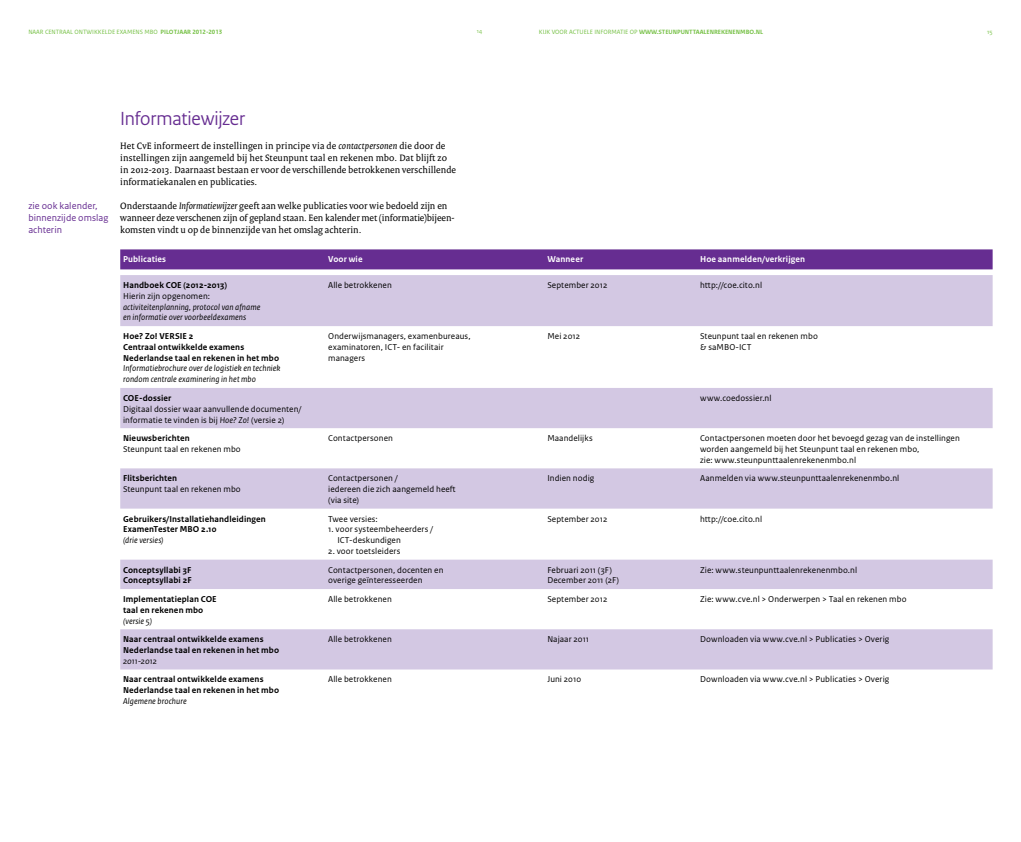
<style>
.page{position:relative;width:1021px;height:842px;background:#fff}
.page>*{position:absolute;margin:0;border:0;box-sizing:border-box;transform-origin:0 0}
.t1{font:20px "Rijksoverheid Sans Heading";letter-spacing:-.01em;color:#662d91}
.t2{font:10px/12px "Rijksoverheid Serif";letter-spacing:.005em;color:#000}
.t3{font:10px/12px "Rijksoverheid Sans Text";letter-spacing:.005em;color:#662d91}
.t4{font:9px/10.8px "Rijksoverheid Sans Text";letter-spacing:.01em;color:#000}
.t5{font:700 9px/10.8px "Rijksoverheid Sans Text";letter-spacing:.015em;color:#000}
.t6{font:italic 9px/10.8px "Rijksoverheid Sans Text";letter-spacing:.01em;color:#000}
.t7{font:700 9px "Rijksoverheid Sans Text";letter-spacing:.015em;color:#fff}
.t8{font:700 6.5px "Rijksoverheid Sans Text";color:#75c044}
.t9{font:6.5px "Rijksoverheid Sans Text";color:#75c044}
.t10{font:6px "Rijksoverheid Sans Text";color:#75c044}
.s1{font-weight:700}
.s2{font-weight:400}
.s3{font-style:italic}
</style>
<div class="page">
<div style="left:120px;top:249px;width:872px;height:20px;background:#662d91"></div>
<svg style="left:120px;top:275px;width:872px;height:394px;fill:#d4cae4"></svg>
<p class="t9" style="left:28px;top:28px;width:195px">NAAR CENTRAAL ONTWIKKELDE EXAMENS MBO <span class="s1">PILOTJAAR 2012-2013</span></p>
<p class="t10" style="left:477px;top:28px;width:7px">14</p>
<p class="t8" style="left:539px;top:28px;width:226px"><span class="s2">KIJK VOOR ACTUELE INFORMATIE OP</span> WWW.STEUNPUNTTAALENREKENENMBO.NL</p>
<p class="t9" style="left:987px;top:28px;width:7px">15</p>
<p class="t3" style="left:28px;top:200px;width:82px">zie ook kalender, binnenzijde omslag achterin</p>
<h1 class="t1" style="left:120px;top:107px;width:126px">Informatiewijzer</h1>
<p class="t2" style="left:120px;top:140px;width:337px">Het CvE informeert de instellingen in principe via de <span class="s3">contactpersonen</span> die door de instellingen zijn aangemeld bij het Steunpunt taal en rekenen mbo. Dat blijft zo in 2012-2013. Daarnaast bestaan er voor de verschillende betrokkenen verschillende informatiekanalen en publicaties.</p>
<p class="t2" style="left:120px;top:200px;width:335px">Onderstaande <span class="s3">Informatiewijzer</span> geeft aan welke publicaties voor wie bedoeld zijn en wanneer deze verschenen zijn of gepland staan. Een kalender met (informatie)bijeen&shy;komsten vindt u op de binnenzijde van het omslag achterin.</p>
<p class="t7" style="left:123px;top:254px;width:44px">Publicaties</p>
<p class="t7" style="left:328px;top:254px;width:36px">Voor wie</p>
<p class="t7" style="left:547px;top:254px;width:37px">Wanneer</p>
<p class="t7" style="left:700px;top:254px;width:106px">Hoe aanmelden/verkrijgen</p>
<p class="t5" style="left:123px;top:280px;width:105px">Handboek COE (2012-2013)</p>
<p class="t4" style="left:123px;top:291px;width:88px">Hierin zijn opgenomen:</p>
<p class="t6" style="left:123px;top:301px;width:139px">activiteitenplanning, protocol van afname en informatie over voorbeeldexamens</p>
<p class="t4" style="left:328px;top:280px;width:65px">Alle betrokkenen</p>
<p class="t4" style="left:547px;top:280px;width:61px">September 2012</p>
<p class="t4" style="left:700px;top:280px;width:64px">http://coe.cito.nl</p>
<p class="t5" style="left:123px;top:331px;width:157px">Hoe? Zo! VERSIE 2<br>Centraal ontwikkelde examens<br>Nederlandse taal en rekenen in het mbo</p>
<p class="t6" style="left:123px;top:363px;width:159px">Informatiebrochure over de logistiek en techniek rondom centrale examinering in het mbo</p>
<p class="t4" style="left:328px;top:331px;width:144px">Onderwijsmanagers, examenbureaus, examinatoren, ICT- en facilitair managers</p>
<p class="t4" style="left:547px;top:331px;width:34px">Mei 2012</p>
<p class="t4" style="left:700px;top:331px;width:119px">Steunpunt taal en rekenen mbo &amp; saMBO-ICT</p>
<p class="t5" style="left:123px;top:393px;width:50px">COE-dossier</p>
<p class="t4" style="left:123px;top:403px;width:180px">Digitaal dossier waar aanvullende documenten/ informatie te vinden is bij <span class="s3">Hoe? Zo!</span> (versie 2)</p>
<p class="t4" style="left:700px;top:393px;width:73px">www.coedossier.nl</p>
<p class="t5" style="left:123px;top:433px;width:68px">Nieuwsberichten</p>
<p class="t4" style="left:123px;top:444px;width:119px">Steunpunt taal en rekenen mbo</p>
<p class="t4" style="left:328px;top:433px;width:66px">Contactpersonen</p>
<p class="t4" style="left:547px;top:433px;width:47px">Maandelijks</p>
<p class="t4" style="left:700px;top:433px;width:261px">Contactpersonen moeten door het bevoegd gezag van de instellingen worden aangemeld bij het Steunpunt taal en rekenen mbo,<br>zie: www.steunpunttaalenrekenenmbo.nl</p>
<p class="t5" style="left:123px;top:473px;width:56px">Flitsberichten</p>
<p class="t4" style="left:123px;top:484px;width:119px">Steunpunt taal en rekenen mbo</p>
<p class="t4" style="left:328px;top:473px;width:129px">Contactpersonen /<br>iedereen die zich aangemeld heeft (via site)</p>
<p class="t4" style="left:547px;top:473px;width:48px">Indien nodig</p>
<p class="t4" style="left:700px;top:473px;width:201px">Aanmelden via www.steunpunttaalenrekenenmbo.nl</p>
<p class="t5" style="left:123px;top:513px;width:144px">Gebruikers/Installatiehandleidingen<br>ExamenTester MBO 2.10</p>
<p class="t6" style="left:123px;top:535px;width:42px">(drie versies)</p>
<p class="t4" style="left:547px;top:513px;width:61px">September 2012</p>
<p class="t4" style="left:700px;top:513px;width:64px">http://coe.cito.nl</p>
<p class="t4" style="left:328px;top:513px;width:51px">Twee versies:</p>
<p class="t4" style="left:337px;top:524px;width:97px;text-indent:-9px">1. voor systeembeheerders /<br>ICT-deskundigen</p>
<p class="t4" style="left:328px;top:546px;width:74px">2. voor toetsleiders</p>
<p class="t5" style="left:123px;top:564px;width:70px">Conceptsyllabi 3F<br>Conceptsyllabi 2F</p>
<p class="t4" style="left:328px;top:564px;width:117px">Contactpersonen, docenten en overige geïnteresseerden</p>
<p class="t4" style="left:547px;top:564px;width:73px">Februari 2011 (3F)<br>December 2011 (2F)</p>
<p class="t4" style="left:700px;top:564px;width:158px">Zie: www.steunpunttaalenrekenenmbo.nl</p>
<p class="t5" style="left:123px;top:594px;width:95px">Implementatieplan COE taal en rekenen mbo</p>
<p class="t6" style="left:123px;top:615px;width:30px">(versie 5)</p>
<p class="t4" style="left:328px;top:594px;width:65px">Alle betrokkenen</p>
<p class="t4" style="left:547px;top:594px;width:61px">September 2012</p>
<p class="t4" style="left:700px;top:594px;width:208px">Zie: www.cve.nl &gt; Onderwerpen &gt; Taal en rekenen mbo</p>
<p class="t5" style="left:123px;top:634px;width:157px">Naar centraal ontwikkelde examens<br>Nederlandse taal en rekenen in het mbo</p>
<p class="t6" style="left:123px;top:656px;width:35px">2011-2012</p>
<p class="t5" style="left:123px;top:674px;width:157px">Naar centraal ontwikkelde examens<br>Nederlandse taal en rekenen in het mbo</p>
<p class="t6" style="left:123px;top:696px;width:65px">Algemene brochure</p>
<p class="t4" style="left:328px;top:634px;width:65px">Alle betrokkenen</p>
<p class="t4" style="left:547px;top:634px;width:43px">Najaar 2011</p>
<p class="t4" style="left:700px;top:634px;width:191px">Downloaden via www.cve.nl &gt; Publicaties &gt; Overig</p>
<p class="t4" style="left:328px;top:674px;width:65px">Alle betrokkenen</p>
<p class="t4" style="left:547px;top:674px;width:35px">Juni 2010</p>
<p class="t4" style="left:700px;top:674px;width:191px">Downloaden via www.cve.nl &gt; Publicaties &gt; Overig</p>
</div>
